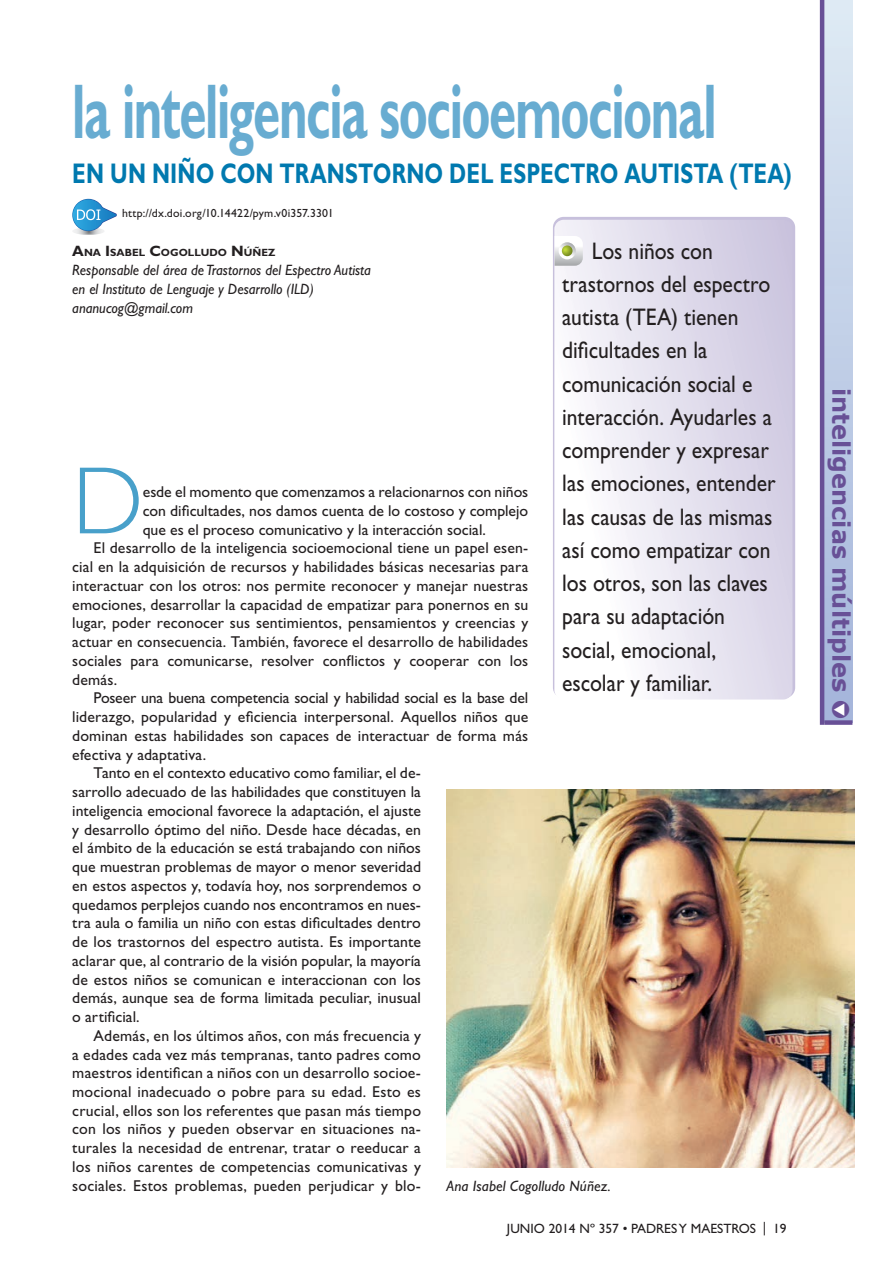
<style>
.page{position:relative;width:893px;height:1263px;background:#fff}
.page>*{position:absolute;margin:0;border:0;box-sizing:border-box;transform-origin:0 0}
.t1{font:300 96.3px "Gill Sans Std";color:#48a0ca}
.t2{font:700 78px "Gill Sans Std";letter-spacing:-.03em;color:#68acd1;scale:.63 1}
.t3{font:700 28.5px "Gill Sans Std";letter-spacing:.005em;color:#0079af;scale:.75 1}
.t4{font:24px/33.3px "Gill Sans Std";color:#231f20;scale:.9 1}
.t5{font:700 24px "Verdana";color:#685096}
.t6{font:15.75px "Gill Sans Std";letter-spacing:.005em;color:#231f20}
.t7{font:15.75px "Gill Sans Std";letter-spacing:-.015em;color:#231f20}
.t8{font:italic 15px/18.8px "Gill Sans Std";color:#231f20;scale:.96 1}
.t9{font:italic 15px "Gill Sans Std";color:#231f20}
.t10{font:13.5px "Gill Sans Std";color:#231f20}
.t11{font:11.85px "Gill Sans Std";letter-spacing:.015em;color:#231f20}
.t12{font:700 10.5px "Gill Sans Std";color:#231f20}
.s1{font-size:15px}
.s2{color:#fff}
</style>
<div class="page">
<svg style="left:824px;top:0;width:28px;height:720px;background:#bfcce5"></svg>
<div style="left:824px;top:720px;width:28px;height:5px;background:#685096"></div>
<hr style="left:820px;top:0;width:4px;height:725px;background:#685096">
<svg style="left:72px;top:199px;width:45px;height:36px"></svg>
<img style="left:446px;top:789px;width:409px;height:379px">
<div style="left:553px;top:217px;width:242px;height:481px;background:#c7c0dc;border-radius:11px"></div>
<svg style="left:554px;top:220px;width:238px;height:479px;background:#e7e4f0"></svg>
<svg style="left:555px;top:236px;width:28px;height:30px"></svg>
<h2 class="t2" style="left:72px;top:66px;width:1024px">la inteligencia socioemocional</h2>
<h3 class="t3" style="left:72px;top:156px;width:961px">EN UN NIÑO CON TRANSTORNO DEL ESPECTRO AUTISTA (TEA)</h3>
<p class="t11" style="left:122px;top:206px;width:213px">http://dx.doi.org/10.14422/pym.v0i357.3301</p>
<p class="t4" style="left:562px;top:234px;width:239px;text-indent:30px">Los niños con trastornos del espectro autista (TEA) tienen dificultades en la comunicación social e interacción. Ayudarles a comprender y expresar las emociones, entender las causas de las mismas así como empatizar con los otros, son las claves para su adaptación social, emocional, escolar y familiar.</p>
<p class="t12" style="left:72px;top:246px;width:205px"><span class="s1">A</span>NA <span class="s1">I</span> SABEL <span class="s1">C</span>OGOLLUDO <span class="s1">N</span> ÚÑEZ</p>
<p class="t8" style="left:72px;top:261px;width:313px">Responsable del área de Trastornos del Espectro Autista en el Instituto de Lenguaje y Desarrollo (ILD) ananucog@gmail.com</p>
<h1 class="t1" style="left:72px;top:447px;width:73px">D</h1>
<p class="t6" style="left:143px;top:483px;width:387px">esde el momento que comenzamos a relacionarnos con niños</p>
<p class="t6" style="left:143px;top:502px;width:387px">con dificultades, nos damos cuenta de lo costoso y complejo</p>
<p class="t6" style="left:143px;top:520px;width:345px">que es el proceso comunicativo y la interacción social.</p>
<p class="t6" style="left:94px;top:539px;width:436px">El desarrollo de la inteligencia socioemocional tiene un papel esen-</p>
<p class="t6" style="left:72px;top:558px;width:458px">cial en la adquisición de recursos y habilidades básicas necesarias para</p>
<p class="t6" style="left:72px;top:576px;width:458px">interactuar con los otros: nos permite reconocer y manejar nuestras</p>
<p class="t6" style="left:72px;top:595px;width:457px">emociones, desarrollar la capacidad de empatizar para ponernos en su</p>
<p class="t6" style="left:72px;top:614px;width:457px">lugar, poder reconocer sus sentimientos, pensamientos y creencias y</p>
<p class="t6" style="left:72px;top:633px;width:458px">actuar en consecuencia. También, favorece el desarrollo de habilidades</p>
<p class="t6" style="left:72px;top:651px;width:457px">sociales para comunicarse, resolver conflictos y cooperar con los</p>
<p class="t6" style="left:72px;top:670px;width:46px">demás.</p>
<p class="t7" style="left:94px;top:689px;width:436px">Poseer una buena competencia social y habilidad social es la base del</p>
<p class="t6" style="left:72px;top:708px;width:457px">liderazgo, popularidad y eficiencia interpersonal. Aquellos niños que</p>
<p class="t6" style="left:72px;top:726px;width:457px">dominan estas habilidades son capaces de interactuar de forma más</p>
<p class="t6" style="left:72px;top:745px;width:135px">efectiva y adaptativa.</p>
<p class="t6" style="left:94px;top:764px;width:329px">Tanto en el contexto educativo como familiar, el de-</p>
<p class="t6" style="left:72px;top:783px;width:350px">sarrollo adecuado de las habilidades que constituyen la</p>
<p class="t6" style="left:72px;top:801px;width:350px">inteligencia emocional favorece la adaptación, el ajuste</p>
<p class="t6" style="left:72px;top:820px;width:350px">y desarrollo óptimo del niño. Desde hace décadas, en</p>
<p class="t6" style="left:72px;top:839px;width:350px">el ámbito de la educación se está trabajando con niños</p>
<p class="t6" style="left:72px;top:858px;width:350px">que muestran problemas de mayor o menor severidad</p>
<p class="t6" style="left:72px;top:876px;width:350px">en estos aspectos y, todavía hoy, nos sorprendemos o</p>
<p class="t6" style="left:72px;top:895px;width:350px">quedamos perplejos cuando nos encontramos en nues-</p>
<p class="t6" style="left:72px;top:914px;width:350px">tra aula o familia un niño con estas dificultades dentro</p>
<p class="t6" style="left:72px;top:933px;width:350px">de los trastornos del espectro autista. Es importante</p>
<p class="t6" style="left:72px;top:951px;width:350px">aclarar que, al contrario de la visión popular, la mayoría</p>
<p class="t6" style="left:72px;top:970px;width:350px">de estos niños se comunican e interaccionan con los</p>
<p class="t6" style="left:72px;top:989px;width:350px">demás, aunque sea de forma limitada peculiar, inusual</p>
<p class="t6" style="left:72px;top:1008px;width:69px">o artificial.</p>
<p class="t6" style="left:94px;top:1026px;width:329px">Además, en los últimos años, con más frecuencia y</p>
<p class="t6" style="left:72px;top:1045px;width:350px">a edades cada vez más tempranas, tanto padres como</p>
<p class="t6" style="left:72px;top:1064px;width:350px">maestros identifican a niños con un desarrollo socioe-</p>
<p class="t6" style="left:72px;top:1083px;width:350px">mocional inadecuado o pobre para su edad. Esto es</p>
<p class="t6" style="left:72px;top:1101px;width:350px">crucial, ellos son los referentes que pasan más tiempo</p>
<p class="t6" style="left:72px;top:1120px;width:350px">con los niños y pueden observar en situaciones na-</p>
<p class="t6" style="left:72px;top:1139px;width:350px">turales la necesidad de entrenar, tratar o reeducar a</p>
<p class="t6" style="left:72px;top:1157px;width:350px">los niños carentes de competencias comunicativas y</p>
<p class="t6" style="left:72px;top:1176px;width:350px">sociales. Estos problemas, pueden perjudicar y blo-</p>
<p class="t9" style="left:446px;top:1177px;width:166px">Ana Isabel Cogolludo Núñez.</p>
<p class="t10" style="left:507px;top:1221px;width:281px">JUNIO 2014 Nº 357 • PADRES Y MAESTROS | 19</p>
<h3 class="t5" style="left:858px;top:388px;width:333px;rotate:90deg">inteligencias múltiples ●<span class="s2">▼</span></h3>
</div>
